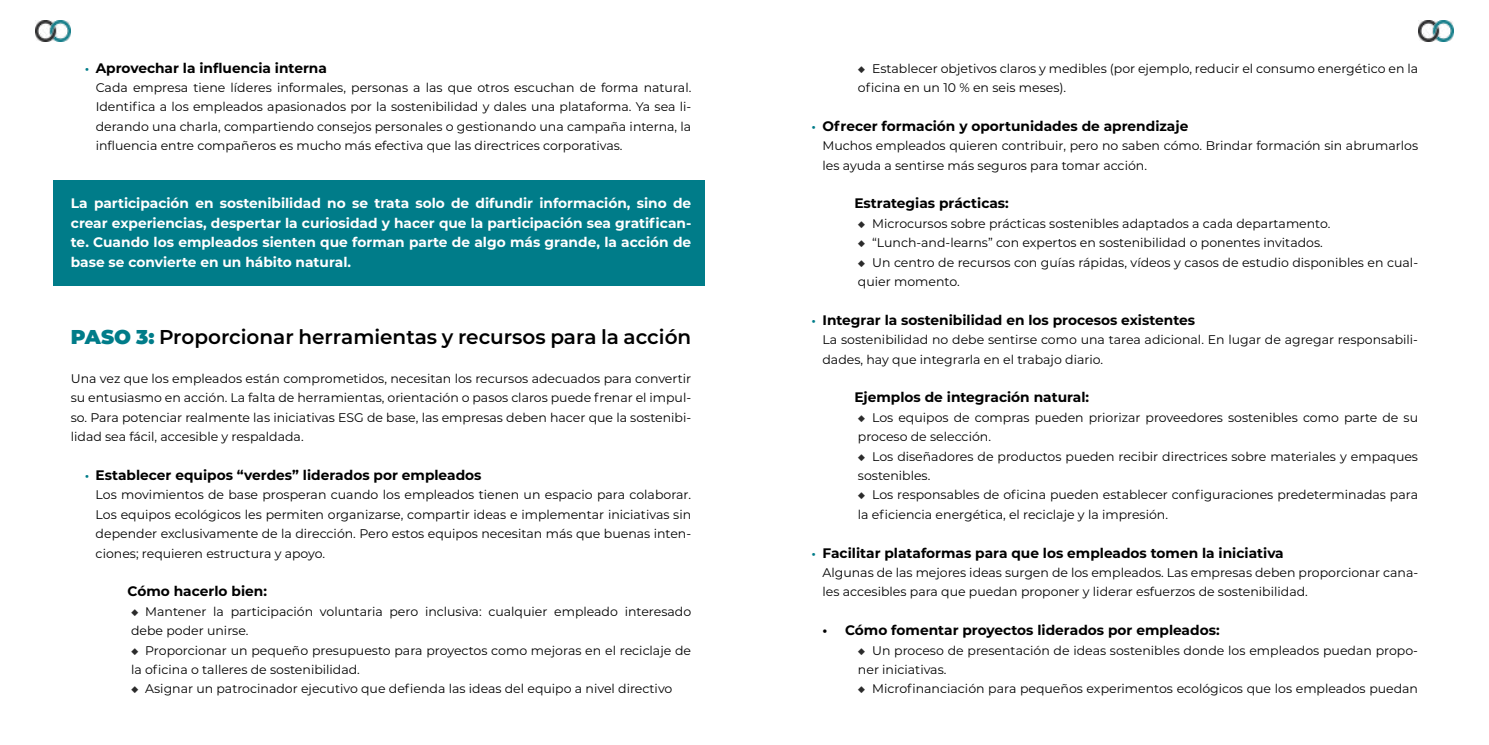
<style>
.page{position:relative;width:1489px;height:745px;background:#fff}
.page>*{position:absolute;margin:0;border:0;box-sizing:border-box;transform-origin:0 0}
.t1{font:600 20px "Montserrat";color:#000}
.t2{font:700 13.75px "Montserrat";color:#000}
.t3{font:700 13.75px/19.4px "Montserrat";color:#fff;text-align:justify}
.t4{font:12.5px/19.4px "Montserrat";color:#000}
.s1{font-family:"Myriad Pro";font-weight:400;color:#007c89}
.s2{font-weight:900;color:#007c89}
.s3{color:#2b2b2b}
</style>
<div class="page">
<img style="left:36px;top:20px;width:35px;height:21px">
<img style="left:1418px;top:20px;width:35px;height:21px">
<div style="left:53px;top:181px;width:651px;height:105px;background:#007c89"></div>
<p class="t2" style="left:85px;top:58px;width:243px"><span class="s1">•</span> Aprovechar la influencia interna</p>
<p class="t4" style="left:96px;top:77px;width:597px;text-align:justify">Cada empresa tiene líderes informales, personas a las que otros escuchan de forma natural.<br>Identifica a los empleados apasionados por la sostenibilidad y dales una plataforma. Ya sea li&shy;derando una charla, compartiendo consejos personales o gestionando una campaña interna, la influencia entre compañeros es mucho más efectiva que las directrices corporativas.</p>
<p class="t3" style="left:71px;top:193px;width:622px">La participación en sostenibilidad no se trata solo de difundir información, sino de crear experiencias, despertar la curiosidad y hacer que la participación sea gratifican&shy;te. Cuando los empleados sienten que forman parte de algo más grande, la acción de base se convierte en un hábito natural.</p>
<h1 class="t1" style="left:71px;top:322px;width:622px"><span class="s2">PASO 3:</span> Proporcionar herramientas y recursos para la acción</h1>
<p class="t4" style="left:71px;top:368px;width:622px;text-align:justify">Una vez que los empleados están comprometidos, necesitan los recursos adecuados para convertir su entusiasmo en acción. La falta de herramientas, orientación o pasos claros puede frenar el impul&shy;so. Para potenciar realmente las iniciativas ESG de base, las empresas deben hacer que la sostenibi&shy;lidad sea fácil, accesible y respaldada.</p>
<p class="t2" style="left:85px;top:465px;width:398px"><span class="s1">•</span> Establecer equipos “verdes” liderados por empleados</p>
<p class="t4" style="left:96px;top:484px;width:597px;text-align:justify">Los movimientos de base prosperan cuando los empleados tienen un espacio para colaborar.<br>Los equipos ecológicos les permiten organizarse, compartir ideas e implementar iniciativas sin depender exclusivamente de la dirección. Pero estos equipos necesitan más que buenas inten&shy;ciones; requieren estructura y apoyo.</p>
<p class="t2" style="left:127px;top:581px;width:141px">Cómo hacerlo bien:</p>
<p class="t4" style="left:131px;top:600px;width:561px"><span class="s3">◆</span> Mantener la participación voluntaria pero inclusiva: cualquier empleado interesado debe poder unirse.</p>
<p class="t4" style="left:131px;top:639px;width:561px"><span class="s3">◆</span> Proporcionar un pequeño presupuesto para proyectos como mejoras en el reciclaje de la oficina o talleres de sostenibilidad.</p>
<p class="t4" style="left:131px;top:678px;width:543px"><span class="s3">◆</span> Asignar un patrocinador ejecutivo que defienda las ideas del equipo a nivel directivo</p>
<p class="t4" style="left:857px;top:58px;width:561px"><span class="s3">◆</span> Establecer objetivos claros y medibles (por ejemplo, reducir el consumo energético en la oficina en un 10 % en seis meses).</p>
<p class="t2" style="left:811px;top:116px;width:378px"><span class="s1">•</span> Ofrecer formación y oportunidades de aprendizaje</p>
<p class="t4" style="left:822px;top:135px;width:597px">Muchos empleados quieren contribuir, pero no saben cómo. Brindar formación sin abrumarlos les ayuda a sentirse más seguros para tomar acción.</p>
<p class="t2" style="left:854px;top:193px;width:156px">Estrategias prácticas:</p>
<p class="t4" style="left:857px;top:213px;width:474px"><span class="s3">◆</span> Microcursos sobre prácticas sostenibles adaptados a cada departamento.</p>
<p class="t4" style="left:857px;top:232px;width:466px"><span class="s3">◆</span> “Lunch-and-learns” con expertos en sostenibilidad o ponentes invitados.</p>
<p class="t4" style="left:857px;top:252px;width:561px"><span class="s3">◆</span> Un centro de recursos con guías rápidas, vídeos y casos de estudio disponibles en cual&shy;quier momento.</p>
<p class="t2" style="left:811px;top:310px;width:385px"><span class="s1">•</span> Integrar la sostenibilidad en los procesos existentes</p>
<p class="t4" style="left:822px;top:329px;width:597px">La sostenibilidad no debe sentirse como una tarea adicional. En lugar de agregar responsabili&shy;dades, hay que integrarla en el trabajo diario.</p>
<p class="t2" style="left:854px;top:387px;width:236px">Ejemplos de integración natural:</p>
<p class="t4" style="left:857px;top:407px;width:561px"><span class="s3">◆</span> Los equipos de compras pueden priorizar proveedores sostenibles como parte de su proceso de selección.</p>
<p class="t4" style="left:857px;top:445px;width:561px"><span class="s3">◆</span> Los diseñadores de productos pueden recibir directrices sobre materiales y empaques sostenibles.</p>
<p class="t4" style="left:857px;top:484px;width:561px"><span class="s3">◆</span> Los responsables de oficina pueden establecer configuraciones predeterminadas para la eficiencia energética, el reciclaje y la impresión.</p>
<p class="t2" style="left:811px;top:542px;width:473px"><span class="s1">•</span> Facilitar plataformas para que los empleados tomen la iniciativa</p>
<p class="t4" style="left:822px;top:562px;width:597px">Algunas de las mejores ideas surgen de los empleados. Las empresas deben proporcionar cana&shy;les accesibles para que puedan proponer y liderar esfuerzos de sostenibilidad.</p>
<p class="t2" style="left:822px;top:620px;width:398px">• Cómo fomentar proyectos liderados por empleados:</p>
<p class="t4" style="left:857px;top:639px;width:561px"><span class="s3">◆</span> Un proceso de presentación de ideas sostenibles donde los empleados puedan propo&shy;ner iniciativas.</p>
<p class="t4" style="left:857px;top:678px;width:561px"><span class="s3">◆</span> Microfinanciación para pequeños experimentos ecológicos que los empleados puedan</p>
</div>
